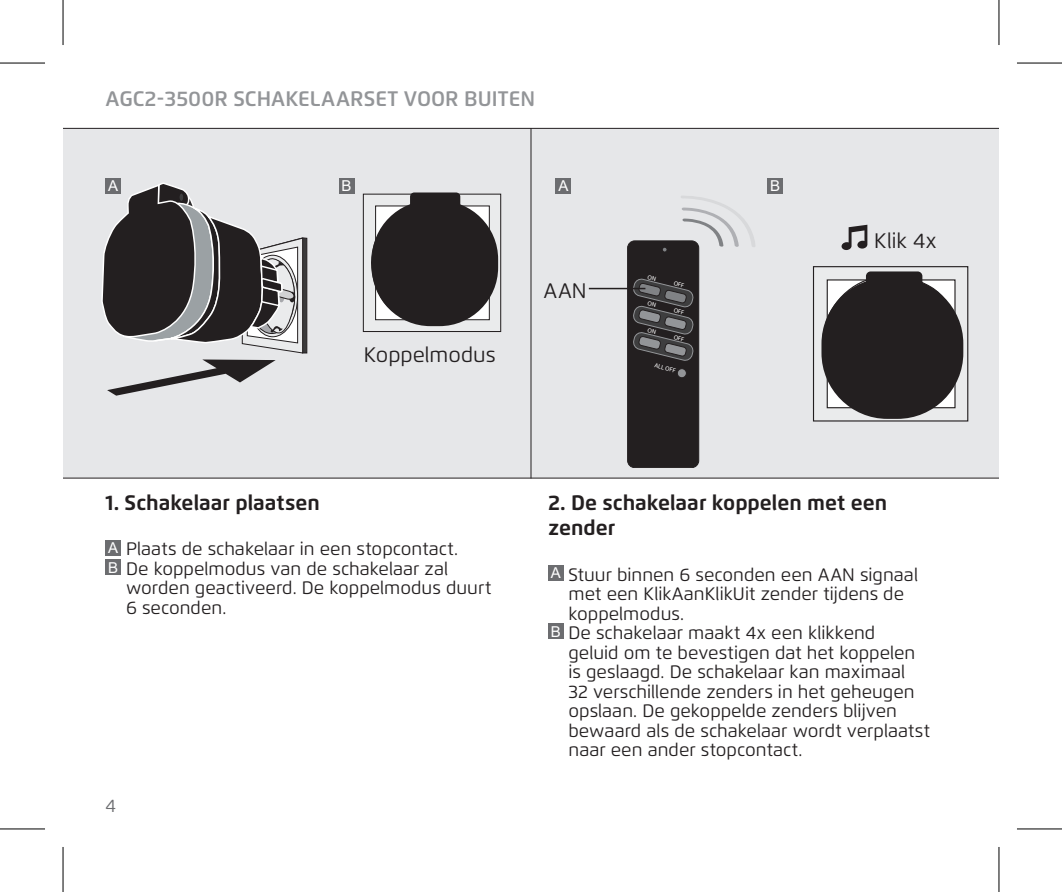
<style>
.page{position:relative;width:1062px;height:892px;background:#fff}
.page>*{position:absolute;margin:0;border:0;box-sizing:border-box;transform-origin:0 0}
.Kopje_titel{font:700 21px/25.2px "Flexo";color:#231f20}
.t1{font:600 21px "Flexo";color:#939598}
.t2{font:21px "Flexo";color:#231f20}
.Platte_tekst{font:18px/19.5px "Flexo";color:#231f20}
.t3{font:18px "Flexo";color:#6c6d70}
.Kopje_titel-2{font:15px "Arial";color:#fff}
.t4{font:6.3px "Myriad Pro";color:#fff}
</style>
<div class="page">
<div style="left:63px;top:128px;width:935px;height:350px;background:#e6e7e9"></div>
<div style="left:106px;top:540px;width:15px;height:15px;background:#6c6d70"></div>
<div style="left:106px;top:559px;width:15px;height:15px;background:#6c6d70"></div>
<div style="left:548px;top:565px;width:15px;height:15px;background:#6c6d70"></div>
<div style="left:548px;top:623px;width:15px;height:16px;background:#6c6d70"></div>
<svg style="left:345px;top:182px;width:156px;height:166px;background:#dcdcde"></svg>
<svg style="left:100px;top:182px;width:208px;height:213px;background:#8b8a8b"></svg>
<div style="left:179px;top:193px;width:5px;height:9px;background:#3e3e3f;border-radius:50%"></div>
<div style="left:178px;top:192px;width:7px;height:10px;border:1px solid #231f20;border-radius:50%"></div>
<div style="left:372px;top:200px;width:126px;height:126px;background:#231f20;border-radius:59px"></div>
<div style="left:410px;top:192px;width:50px;height:18px;background:#231f20;border-radius:4px"></div>
<svg style="left:680px;top:195px;width:75px;height:52px;background:#dcdddf"></svg>
<div style="left:627px;top:241px;width:71px;height:226px;background:#231f20;border-radius:7px"></div>
<div style="left:627px;top:240px;width:72px;height:228px;border:1px solid #231f20;border-radius:7px"></div>
<svg style="left:662px;top:247px;width:5px;height:5px"></svg>
<div style="left:677px;top:368px;width:9px;height:9px;background:#939598;border-radius:50%"></div>
<div style="left:677px;top:368px;width:9px;height:10px;border:1px solid #231f20;border-radius:50%"></div>
<hr style="left:530px;top:128px;width:1px;height:350px;background:#231f20">
<div style="left:106px;top:178px;width:15px;height:15px;background:#6c6d70"></div>
<div style="left:555px;top:178px;width:16px;height:15px;background:#6c6d70"></div>
<div style="left:339px;top:178px;width:15px;height:15px;background:#6c6d70"></div>
<div style="left:767px;top:178px;width:16px;height:15px;background:#6c6d70"></div>
<svg style="left:793px;top:225px;width:175px;height:215px;background:#8a888a"></svg>
<hr style="left:589px;top:288px;width:56px;height:1px;background:#231f20">
<svg style="left:0;top:829px;width:45px;height:1px"></svg>
<svg style="left:1017px;top:829px;width:44px;height:1px"></svg>
<hr style="left:0;top:62px;width:45px;height:2px;background:#000">
<hr style="left:1016px;top:62px;width:45px;height:2px;background:#000">
<hr style="left:0;top:828px;width:45px;height:1px;background:#000">
<hr style="left:1016px;top:828px;width:45px;height:1px;background:#000">
<hr style="left:62px;top:0;width:2px;height:45px;background:#000">
<hr style="left:62px;top:846px;width:2px;height:45px;background:#000">
<hr style="left:998px;top:0;width:1px;height:45px;background:#000">
<hr style="left:998px;top:846px;width:1px;height:45px;background:#000">
<svg style="left:633px;top:278px;width:60px;height:83px"></svg>
<p class="t1" style="left:106px;top:85px;width:431px">AGC2-3500R SCHAKELAARSET VOOR BUITEN</p>
<p class="Kopje_titel-2" style="left:108px;top:175px;width:12px">A</p>
<p class="Kopje_titel-2" style="left:341px;top:175px;width:12px">B</p>
<p class="Kopje_titel-2" style="left:558px;top:175px;width:12px">A</p>
<p class="Kopje_titel-2" style="left:770px;top:175px;width:12px">B</p>
<p class="t2" style="left:364px;top:342px;width:133px">Koppelmodus</p>
<p class="t2" style="left:543px;top:278px;width:45px">AAN</p>
<p class="t4" style="left:655px;top:361px;width:23px;rotate:15deg">ALL OFF</p>
<p class="t2" style="left:874px;top:228px;width:64px">Klik 4x</p>
<p class="Kopje_titel" style="left:106px;top:490px;width:216px">1. Schakelaar plaatsen</p>
<p class="Kopje_titel-2" style="left:108px;top:537px;width:12px">A</p>
<p class="Platte_tekst" style="left:126px;top:539px;width:333px">Plaats de schakelaar in een stopcontact.</p>
<p class="Kopje_titel-2" style="left:108px;top:557px;width:12px">B</p>
<p class="Platte_tekst" style="left:126px;top:558px;width:367px">De koppelmodus van de schakelaar zal worden geactiveerd. De koppelmodus duurt<br>6 seconden.</p>
<p class="t3" style="left:106px;top:794px;width:12px">4</p>
<p class="Kopje_titel" style="left:548px;top:490px;width:341px">2. De schakelaar koppelen met een zender</p>
<p class="Kopje_titel-2" style="left:550px;top:562px;width:12px">A</p>
<p class="Platte_tekst" style="left:568px;top:564px;width:351px">Stuur binnen 6 seconden een AAN signaal met een KlikAanKlikUit zender tijdens de koppelmodus.</p>
<p class="Kopje_titel-2" style="left:550px;top:621px;width:12px">B</p>
<p class="Platte_tekst" style="left:568px;top:623px;width:363px">De schakelaar maakt 4x een klikkend<br>geluid om te bevestigen dat het koppelen is geslaagd. De schakelaar kan maximaal<br>32 verschillende zenders in het geheugen opslaan. De gekoppelde zenders blijven bewaard als de schakelaar wordt verplaatst naar een ander stopcontact.</p>
</div>
